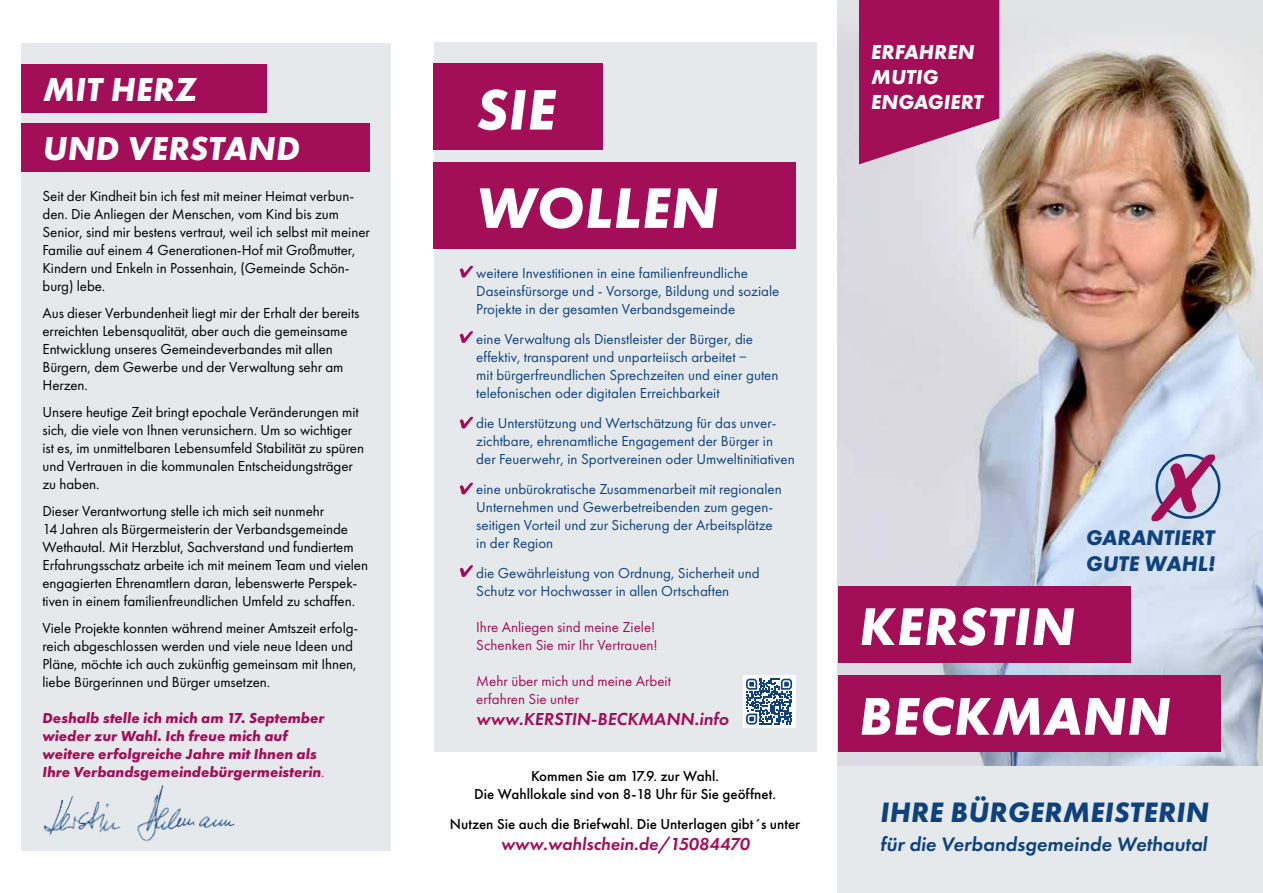
<style>
.page{position:relative;width:1263px;height:893px;background:#fff}
.page>*{position:absolute;margin:0;border:0;box-sizing:border-box;transform-origin:0 0}
.t1{font:italic 700 59.1px/98.2px "Futura PT";letter-spacing:.01em;color:#fff}
.t2{font:italic 700 55.05px "Futura PT";letter-spacing:.01em;color:#fff}
.t3{font:italic 700 34.5px/59.1px "Futura PT";letter-spacing:.01em;color:#fff}
.t4{font:italic 700 29.1px "Futura PT";letter-spacing:.01em;color:#0f427d}
.t5{font:italic 700 22.05px/26.4px "Futura PT";color:#0f427d}
.t6{font:italic 700 21px/25.2px "Futura PT";letter-spacing:.01em;color:#fff}
.t7{font:italic 600 20.25px "Futura PT";color:#0f427d}
.t8{font:italic 600 18px "Futura PT";color:#a30e58}
.t9{font:15px/18px "Futura PT";letter-spacing:-.005em;color:#000}
.t10{font:15px/18px "Futura PT";color:#0f427d}
.t11{font:italic 700 15px/18px "Futura PT";letter-spacing:-.005em;color:#a30e58}
.t12{font:500 15px/18px "Futura PT";color:#000;text-align:center}
.t13{font:15px/18px "Futura PT";color:#a30e58}
.s1{font-weight:400}
.s2{font-family:"Myriad Pro"}
</style>
<div class="page">
<img style="left:838px;top:11px;width:425px;height:755px">
<div style="left:434px;top:43px;width:382px;height:709px;background:#e5e9eb"></div>
<div style="left:434px;top:64px;width:169px;height:86px;background:#a30e58"></div>
<div style="left:434px;top:162px;width:362px;height:86px;background:#a30e58"></div>
<div style="left:838px;top:675px;width:382px;height:77px;background:#a30e58"></div>
<div style="left:838px;top:586px;width:292px;height:76px;background:#a30e58"></div>
<svg style="left:859px;top:0;width:140px;height:164px;background:#aa2969"></svg>
<svg style="left:1151px;top:454px;width:64px;height:67px;background:#b291b8"></svg>
<div style="left:838px;top:766px;width:425px;height:127px;background:#e5e9eb"></div>
<svg style="left:460px;top:266px;width:13px;height:12px"></svg>
<svg style="left:460px;top:331px;width:13px;height:12px"></svg>
<svg style="left:460px;top:417px;width:13px;height:12px"></svg>
<svg style="left:460px;top:483px;width:13px;height:11px"></svg>
<svg style="left:460px;top:565px;width:13px;height:12px"></svg>
<div style="left:21px;top:43px;width:370px;height:807px;background:#e5e9eb"></div>
<div style="left:743px;top:675px;width:52px;height:53px;background:#fff"></div>
<svg style="left:746px;top:679px;width:46px;height:46px"></svg>
<img style="left:30px;top:785px;width:214px;height:66px">
<div style="left:21px;top:64px;width:245px;height:48px;background:#a30e58"></div>
<div style="left:21px;top:123px;width:349px;height:48px;background:#a30e58"></div>
<h3 class="t3" style="left:43px;top:60px;width:259px">MIT HERZ<br>UND VERSTAND</h3>
<p class="t9" style="left:43px;top:187px;width:329px">Seit der Kindheit bin ich fest mit meiner Heimat verbun&shy;den. Die Anliegen der Menschen, vom Kind bis zum Senior, sind mir bestens vertraut, weil ich selbst mit meiner Familie auf einem 4 Generationen-Hof mit Großmutter, Kindern und Enkeln in Possenhain, (Gemeinde Schön&shy;burg) lebe.</p>
<p class="t9" style="left:43px;top:304px;width:318px">Aus dieser Verbundenheit liegt mir der Erhalt der bereits erreichten Lebensqualität, aber auch die gemeinsame Entwicklung unseres Gemeindeverbandes mit allen Bürgern, dem Gewerbe und der Verwaltung sehr am Herzen.</p>
<p class="t9" style="left:43px;top:403px;width:323px">Unsere heutige Zeit bringt epochale Veränderungen mit sich, die viele von Ihnen verunsichern. Um so wichtiger ist es, im unmittelbaren Lebensumfeld Stabilität zu spüren und Vertrauen in die kommunalen Entscheidungsträger zu haben.</p>
<p class="t9" style="left:43px;top:502px;width:327px">Dieser Verantwortung stelle ich mich seit nunmehr<br>14 Jahren als Bürgermeisterin der Verbandsgemeinde Wethautal. Mit Herzblut, Sachverstand und fundiertem Erfahrungsschatz arbeite ich mit meinem Team und vielen engagierten Ehrenamtlern daran, lebenswerte Perspek&shy;tiven in einem familienfreundlichen Umfeld zu schaffen.</p>
<p class="t9" style="left:43px;top:619px;width:317px">Viele Projekte konnten während meiner Amtszeit erfolg&shy;reich abgeschlossen werden und viele neue Ideen und Pläne, möchte ich auch zukünftig gemeinsam mit Ihnen, liebe Bürgerinnen und Bürger umsetzen.</p>
<p class="t11" style="left:43px;top:709px;width:284px">Deshalb stelle ich mich am 17. September wieder zur Wahl. Ich freue mich auf weitere erfolgreiche Jahre mit Ihnen als Ihre Verbandsgemeindebürgermeisterin<span class="s1">.</span></p>
<h1 class="t1" style="left:477px;top:60px;width:243px">SIE<br>WOLLEN</h1>
<p class="t10" style="left:476px;top:264px;width:305px">weitere Investitionen in eine familienfreundliche<br>Daseinsfürsorge und - Vorsorge, Bildung und soziale<br>Projekte in der gesamten Verbandsgemeinde</p>
<p class="t10" style="left:476px;top:330px;width:304px">eine Verwaltung als Dienstleister der Bürger, die effektiv, transparent und unparteiisch arbeitet <span class="s2">–<br></span>mit bürgerfreundlichen Sprechzeiten und einer guten telefonischen oder digitalen Erreichbarkeit</p>
<p class="t10" style="left:476px;top:414px;width:320px">die Unterstützung und Wertschätzung für das unver&shy;zichtbare, ehrenamtliche Engagement der Bürger in der Feuerwehr, in Sportvereinen oder Umweltinitiativen</p>
<p class="t10" style="left:476px;top:480px;width:307px">eine unbürokratische Zusammenarbeit mit regionalen Unternehmen und Gewerbetreibenden zum gegen&shy;seitigen Vorteil und zur Sicherung der Arbeitsplätze in der Region</p>
<p class="t10" style="left:476px;top:564px;width:285px">die Gewährleistung von Ordnung, Sicherheit und<br>Schutz vor Hochwasser in allen Ortschaften</p>
<p class="t13" style="left:476px;top:618px;width:183px">Ihre Anliegen sind meine Ziele!<br>Schenken Sie mir Ihr Vertrauen!</p>
<p class="t13" style="left:476px;top:672px;width:196px">Mehr über mich und meine Arbeit erfahren Sie unter</p>
<p class="t8" style="left:476px;top:708px;width:254px">www.KERSTIN-BECKMANN.info</p>
<p class="t12" style="left:474px;top:767px;width:303px">Kommen Sie am 17.9. zur Wahl.<br>Die Wahllokale sind von 8-18 Uhr für Sie geöffnet.</p>
<p class="t12" style="left:450px;top:815px;width:352px">Nutzen Sie auch die Briefwahl. Die Unterlagen gibt´s unter</p>
<p class="t8" style="left:501px;top:833px;width:250px">www.wahlschein.de/15084470</p>
<h3 class="t6" style="left:871px;top:39px;width:114px">ERFAHREN<br>MUTIG<br>ENGAGIERT</h3>
<h3 class="t5" style="left:1086px;top:524px;width:131px">GARANTIERT<br>GUTE WAHL!</h3>
<h2 class="t2" style="left:859px;top:593px;width:217px">KERSTIN</h2>
<h2 class="t2" style="left:859px;top:682px;width:313px">BECKMANN</h2>
<h3 class="t4" style="left:880px;top:795px;width:330px">IHRE BÜRGERMEISTERIN</h3>
<h3 class="t7" style="left:880px;top:831px;width:328px">für die Verbandsgemeinde Wethautal</h3>
</div>
